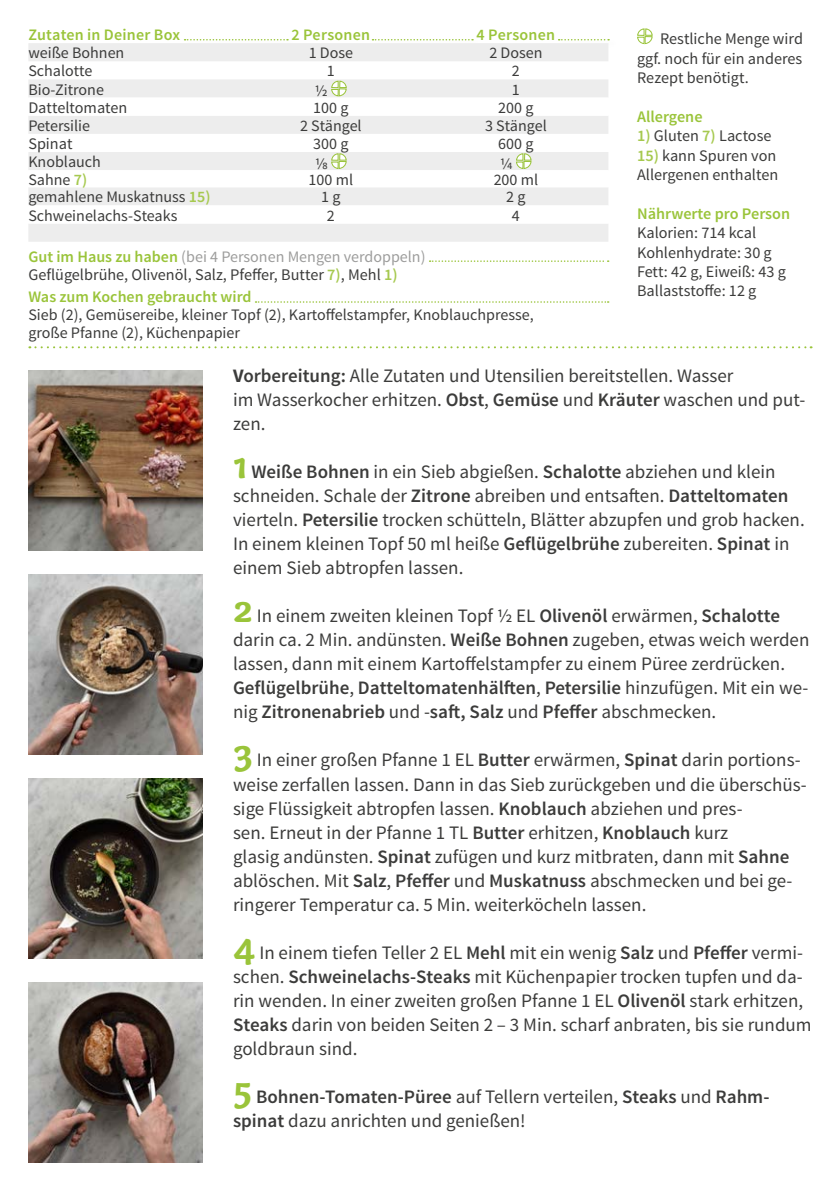
<style>
.page{position:relative;width:840px;height:1191px;background:#fff}
.page>*{position:absolute;margin:0;border:0;box-sizing:border-box;transform-origin:0 0}
.FRONT___BACK_Running{font:19px/24px "Source Sans Pro";color:#3c3c3b}
.BACK_Text_next_to_ta{font:16.2px/19.4px "Source Sans Pro";color:#3c3c3b;text-align:justify}
.BACK_Text_next_to_ta-2{font:600 16.2px "Source Sans Pro";color:#9ac43a}
.BACK_Table_Content_L{font:16px "Source Sans Pro";color:#3c3c3b}
.BACK_Table_Content_C{font:16px "Source Sans Pro";color:#3c3c3b}
.BACK_Table_Content_C-2{font:16px "Source Sans Pro";color:#9d9d9c}
.BACK_Table_Header_CE{font:600 16px "Source Sans Pro";letter-spacing:.015em;color:#9ac43a}
.BACK_Table_Content_L-2{font:600 16px "Source Sans Pro";color:#9ac43a}
.s1{font-weight:600;color:#a6c94f}
.s2{font-weight:600;color:#9ac43a}
.s3{font-weight:700}
.s4{font-weight:600}
.s5{font-family:"Capucine Basic";font-weight:700;font-size:40px;color:#9ac43a}
</style>
<div class="page">
<div style="left:555px;top:37px;width:63px;height:14px;background:#000;opacity:.2"></div>
<svg style="left:558px;top:39px;width:50px;height:1px"></svg>
<div style="left:182px;top:37px;width:115px;height:14px;background:#000;opacity:.2"></div>
<svg style="left:184px;top:39px;width:104px;height:1px"></svg>
<div style="left:369px;top:37px;width:113px;height:14px;background:#000;opacity:.2"></div>
<svg style="left:372px;top:39px;width:101px;height:1px"></svg>
<img style="left:28px;top:982px;width:175px;height:180px">
<img style="left:28px;top:778px;width:175px;height:180px">
<img style="left:28px;top:370px;width:175px;height:180px">
<img style="left:28px;top:574px;width:175px;height:180px">
<svg style="left:29px;top:346px;width:782px;height:2px"></svg>
<svg style="left:637px;top:28px;width:16px;height:17px"></svg>
<svg style="left:28px;top:43px;width:580px;height:54px;fill:#ededed"></svg>
<svg style="left:28px;top:116px;width:580px;height:126px;fill:#ededed"></svg>
<svg style="left:330px;top:80px;width:17px;height:17px"></svg>
<svg style="left:330px;top:153px;width:17px;height:16px"></svg>
<svg style="left:515px;top:153px;width:17px;height:16px"></svg>
<svg style="left:255px;top:260px;width:353px;height:43px"></svg>
<p class="BACK_Table_Header_CE" style="left:28px;top:25px;width:153px">Zutaten in Deiner Box</p>
<p class="BACK_Table_Header_CE" style="left:291px;top:25px;width:80px">2 Personen</p>
<p class="BACK_Table_Header_CE" style="left:476px;top:25px;width:80px">4 Personen</p>
<p class="BACK_Table_Content_L" style="left:28px;top:43px;width:97px">weiße Bohnen</p>
<p class="BACK_Table_Content_C" style="left:308px;top:43px;width:46px">1 Dose</p>
<p class="BACK_Table_Content_C" style="left:489px;top:43px;width:55px">2 Dosen</p>
<p class="BACK_Table_Content_L" style="left:28px;top:61px;width:66px">Schalotte</p>
<p class="BACK_Table_Content_C" style="left:327px;top:61px;width:9px">1</p>
<p class="BACK_Table_Content_C" style="left:511px;top:61px;width:9px">2</p>
<p class="BACK_Table_Content_L" style="left:28px;top:79px;width:77px">Bio-Zitrone</p>
<p class="BACK_Table_Content_C" style="left:315px;top:81px;width:14px">½</p>
<p class="BACK_Table_Content_C" style="left:511px;top:79px;width:9px">1</p>
<p class="BACK_Text_next_to_ta" style="left:28px;top:98px;width:100px">Datteltomaten</p>
<p class="BACK_Table_Content_C" style="left:313px;top:97px;width:37px">100 g</p>
<p class="BACK_Table_Content_C" style="left:498px;top:97px;width:37px">200 g</p>
<p class="BACK_Table_Content_L" style="left:28px;top:116px;width:63px">Petersilie</p>
<p class="BACK_Table_Content_C" style="left:300px;top:116px;width:63px">2 Stängel</p>
<p class="BACK_Table_Content_C" style="left:485px;top:116px;width:63px">3 Stängel</p>
<p class="BACK_Text_next_to_ta" style="left:28px;top:134px;width:46px">Spinat</p>
<p class="BACK_Table_Content_C" style="left:313px;top:134px;width:37px">300 g</p>
<p class="BACK_Table_Content_C" style="left:498px;top:134px;width:37px">600 g</p>
<p class="BACK_Table_Content_L" style="left:28px;top:152px;width:74px">Knoblauch</p>
<p class="BACK_Table_Content_C" style="left:315px;top:154px;width:14px">⅛</p>
<p class="BACK_Table_Content_C" style="left:500px;top:154px;width:14px">¼</p>
<p class="BACK_Table_Content_L" style="left:28px;top:169px;width:60px">Sahne <span class="s1">7)</span></p>
<p class="BACK_Table_Content_C" style="left:308px;top:169px;width:46px">100 ml</p>
<p class="BACK_Table_Content_C" style="left:493px;top:169px;width:46px">200 ml</p>
<p class="BACK_Table_Content_L" style="left:28px;top:187px;width:183px">gemahlene Muskatnuss <span class="s1">15)</span></p>
<p class="BACK_Table_Content_L" style="left:321px;top:187px;width:21px">1 g</p>
<p class="BACK_Table_Content_L" style="left:506px;top:187px;width:21px">2 g</p>
<p class="BACK_Table_Content_L" style="left:28px;top:205px;width:150px">Schweinelachs-Steaks</p>
<p class="BACK_Table_Content_C" style="left:327px;top:205px;width:9px">2</p>
<p class="BACK_Table_Content_C" style="left:511px;top:205px;width:9px">4</p>
<p class="BACK_Table_Content_C-2" style="left:28px;top:246px;width:398px"><span class="s2">Gut im Haus zu haben</span> (bei 4 Personen Mengen verdoppeln)</p>
<p class="BACK_Text_next_to_ta" style="left:28px;top:265px;width:370px">Geflügelbrühe, Olivenöl, Salz, Pfeffer, Butter <span class="s1">7)</span>, Mehl <span class="s1">1)</span></p>
<p class="BACK_Table_Content_L-2" style="left:28px;top:287px;width:224px">Was zum Kochen gebraucht wird</p>
<p class="BACK_Table_Content_L" style="left:28px;top:305px;width:506px">Sieb (2), Gemüsereibe, kleiner Topf (2), Kartoffelstampfer, Knoblauchpresse,</p>
<p class="BACK_Table_Content_L" style="left:28px;top:323px;width:213px">große Pfanne (2), Küchenpapier</p>
<p class="FRONT___BACK_Running" style="left:233px;top:364px;width:573px"><span class="s3">V</span><span class="s4">orbereitung:</span> Alle Zutaten und Utensilien bereitstellen. Wasser<br>im Wasserkocher erhitzen. <span class="s4">Obst</span>, <span class="s4">Gemüse</span> und <span class="s4">Kräuter</span> waschen und put&shy;zen.</p>
<p class="FRONT___BACK_Running" style="left:233px;top:460px;width:573px"><span class="s5">1</span> <span class="s4">Weiße Bohnen</span> in ein Sieb abgießen. <span class="s4">Schalotte</span> abziehen und klein schneiden. Schale der <span class="s4">Zitrone</span> abreiben und entsaften. <span class="s4">Datteltomaten </span>vierteln. <span class="s4">Petersilie</span> trocken schütteln, Blätter abzupfen und grob hacken.<br>In einem kleinen Topf 50 ml heiße <span class="s4">Geflügelbrühe</span> zubereiten. <span class="s4">Spinat</span> in einem Sieb abtropfen lassen.</p>
<p class="FRONT___BACK_Running" style="left:233px;top:604px;width:577px"><span class="s5">2</span> In einem zweiten kleinen Topf ½ EL <span class="s4">Olivenöl</span> erwärmen, <span class="s4">Schalotte </span>darin ca. 2 Min. andünsten. <span class="s4">Weiße Bohnen</span> zugeben, etwas weich werden lassen, dann mit einem Kartoffelstampfer zu einem Püree zerdrücken.<br><span class="s4">Geflügelbrühe</span>, <span class="s4">Datteltomatenhälften</span>, <span class="s4">Petersilie</span> hinzufügen. Mit ein we&shy;nig <span class="s4">Zitronenabrieb</span> und -<span class="s4">saft, Salz</span> und <span class="s4">Pfeffer</span> abschmecken.</p>
<p class="FRONT___BACK_Running" style="left:233px;top:748px;width:575px"><span class="s5">3</span> In einer großen Pfanne 1 EL <span class="s4">Butter</span> erwärmen, <span class="s4">Spinat</span> darin portions&shy;weise zerfallen lassen. Dann in das Sieb zurückgeben und die überschüs&shy;sige Flüssigkeit abtropfen lassen. <span class="s4">Knoblauch</span> abziehen und pres-<br>sen. Erneut in der Pfanne 1 TL <span class="s4">Butter</span> erhitzen, <span class="s4">Knoblauch</span> kurz<br>glasig andünsten. <span class="s4">Spinat</span> zufügen und kurz mitbraten, dann mit <span class="s4">Sahne </span>ablöschen. Mit <span class="s4">Salz</span>, <span class="s4">Pfeffer</span> und <span class="s4">Muskatnuss</span> abschmecken und bei ge&shy;ringerer Temperatur ca. 5 Min. weiterköcheln lassen.</p>
<p class="FRONT___BACK_Running" style="left:233px;top:940px;width:580px"><span class="s5">4</span> In einem tiefen Teller 2 EL <span class="s4">Mehl</span> mit ein wenig <span class="s4">Salz</span> und <span class="s4">Pfeffer</span> vermi&shy;schen. <span class="s4">Schweinelachs-Steaks</span> mit Küchenpapier trocken tupfen und da&shy;rin wenden. In einer zweiten großen Pfanne 1 EL <span class="s4">Olivenöl</span> stark erhitzen, <span class="s4">Steaks</span> darin von beiden Seiten 2 – 3 Min. scharf anbraten, bis sie rundum goldbraun sind.</p>
<p class="FRONT___BACK_Running" style="left:233px;top:1084px;width:537px"><span class="s5">5</span> <span class="s4">Bohnen-Tomaten-Püree</span> auf Tellern verteilen, <span class="s4">Steaks</span> und <span class="s4">Rahm&shy;spinat</span> dazu anrichten und genießen!</p>
<p class="BACK_Text_next_to_ta" style="left:636px;top:29px;width:167px;text-indent:23px">Restliche Menge wird ggf. noch für ein anderes Rezept benötigt.</p>
<p class="BACK_Text_next_to_ta-2" style="left:636px;top:106px;width:67px">Allergene</p>
<p class="BACK_Text_next_to_ta" style="left:636px;top:126px;width:136px"><span class="s1">1)</span> Gluten <span class="s1">7)</span> Lactose</p>
<p class="BACK_Text_next_to_ta" style="left:636px;top:146px;width:143px"><span class="s1">15)</span> kann Spuren von<br>Allergenen enthalten</p>
<p class="BACK_Text_next_to_ta-2" style="left:636px;top:203px;width:154px">Nährwerte pro Person</p>
<p class="BACK_Text_next_to_ta" style="left:636px;top:223px;width:120px">Kalorien: 714 kcal</p>
<p class="BACK_Text_next_to_ta" style="left:636px;top:243px;width:136px">Kohlenhydrate: 30 g</p>
<p class="BACK_Text_next_to_ta" style="left:636px;top:262px;width:150px">Fett: 42 g, Eiweiß: 43 g</p>
<p class="BACK_Text_next_to_ta" style="left:636px;top:281px;width:121px">Ballaststoffe: 12 g</p>
</div>
